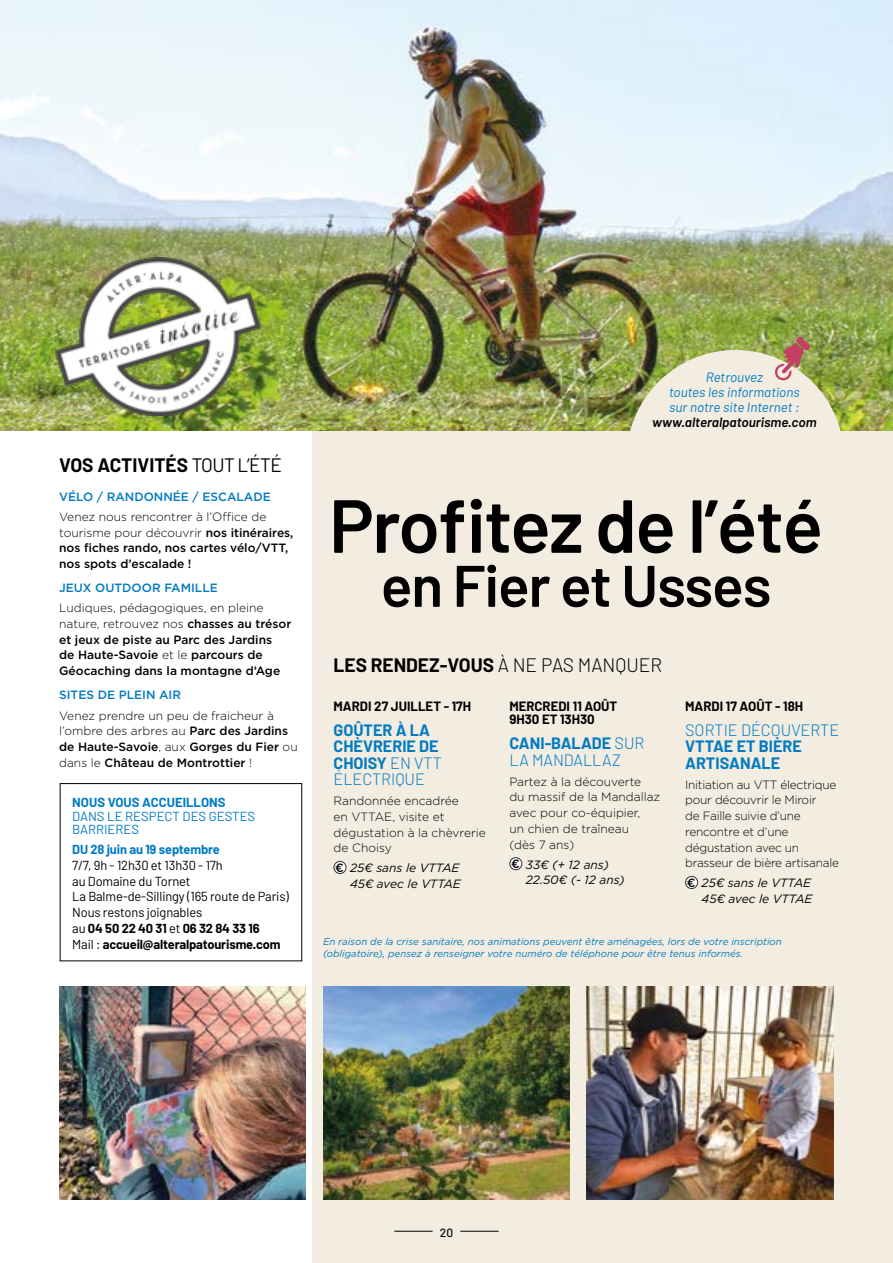
<style>
.page{position:relative;width:893px;height:1263px;background:#fff}
.page>*{position:absolute;margin:0;border:0;box-sizing:border-box;transform-origin:0 0}
.t1{font:600 75px "Barlow";letter-spacing:-.02em;color:#000}
.t2{font:600 58.5px "Barlow";letter-spacing:-.02em;color:#000}
.t3{font:700 19.5px "Barlow";color:#000}
.t4{font:700 16.5px/16.5px "Barlow";color:#007bc2}
.t5{font:300 16.5px/16.5px "Barlow";color:#007bc2}
.t6{font:700 13.5px/13.5px "Barlow";color:#000}
.t7{font:italic 13.5px/15px "Barlow";color:#007bc2;text-align:center}
.t8{font:italic 600 13.5px "Barlow";color:#000}
.t9{font:13.2px/15.8px "Barlow";letter-spacing:-.01em;color:#000}
.t10{font:700 13.2px "Barlow";letter-spacing:-.01em;color:#007bc2}
.t11{font:13.2px/13.5px "Barlow";color:#007bc2}
.t12{font:300 12px/15.8px "Gotham";letter-spacing:-.005em;color:#000}
.t13{font:500 12px/15.8px "Gotham";color:#000}
.t14{font:italic 12px/15.8px "Gotham";color:#000;text-align:right}
.t15{font:500 12px "Gotham";color:#007bc2}
.t16{font:500 12px "Barlow";color:#000}
.t17{font:italic 9.75px/12px "Gotham";color:#007bc2}
.s1{font-weight:400}
.s2{font-weight:300}
.s3{font-weight:500}
.s4{font-weight:700}
.s5{font-weight:500;font-style:normal}
</style>
<div class="page">
<div style="left:312px;top:349px;width:581px;height:914px;background:#f3ece1"></div>
<img style="left:0;top:0;width:893px;height:431px">
<div style="left:627px;top:350px;width:217px;height:218px;background:#f3ece1;border-radius:50%"></div>
<img style="left:59px;top:986px;width:247px;height:213px">
<img style="left:323px;top:986px;width:247px;height:213px">
<img style="left:587px;top:986px;width:246px;height:213px">
<svg style="left:774px;top:336px;width:36px;height:45px"></svg>
<div style="left:334px;top:861px;width:12px;height:12px;background:#fff;border-radius:50%"></div>
<div style="left:334px;top:861px;width:12px;height:13px;border:1px solid #313131;border-radius:50%"></div>
<div style="left:510px;top:858px;width:12px;height:12px;background:#fff;border-radius:50%"></div>
<div style="left:509px;top:857px;width:13px;height:13px;border:1px solid #313131;border-radius:50%"></div>
<div style="left:686px;top:876px;width:12px;height:12px;background:#fff;border-radius:50%"></div>
<div style="left:685px;top:876px;width:13px;height:13px;border:1px solid #313131;border-radius:50%"></div>
<div style="left:60px;top:783px;width:242px;height:178px;border:1px solid #000"></div>
<img style="left:56px;top:257px;width:205px;height:159px">
<hr style="left:394px;top:1231px;width:39px;height:1px;background:#000">
<hr style="left:460px;top:1231px;width:39px;height:1px;background:#000">
<h3 class="t3" style="left:59px;top:453px;width:224px">VOS ACTIVITÉS <span class="s1">TOUT L’ÉTÉ</span></h3>
<p class="t15" style="left:59px;top:489px;width:213px">VÉLO / RANDONNÉE / ESCALADE</p>
<p class="t13" style="left:59px;top:508px;width:236px"><span class="s2">Venez nous rencontrer à l’Office de tourisme pour découvrir</span> nos itinéraires, nos fiches rando, nos cartes vélo/VTT, nos spots d’escalade !</p>
<p class="t15" style="left:59px;top:580px;width:160px">JEUX OUTDOOR FAMILLE</p>
<p class="t13" style="left:59px;top:600px;width:234px"><span class="s2">Ludiques, pédagogiques, en pleine nature, retrouvez nos</span> chasses au trésor et jeux de piste au Parc des Jardins<br>de Haute-Savoie <span class="s2">et le</span> parcours de Géocaching dans la montagne d’Age</p>
<p class="t15" style="left:59px;top:687px;width:123px">SITES DE PLEIN AIR</p>
<p class="t12" style="left:59px;top:707px;width:240px">Venez prendre un peu de fraicheur à l’ombre des arbres au <span class="s3">Parc des Jardins de Haute-Savoie</span>, aux <span class="s3">Gorges du Fier</span> ou dans le <span class="s3">Château de Montrottier</span> !</p>
<p class="t10" style="left:72px;top:794px;width:155px">NOUS VOUS ACCUEILLONS</p>
<p class="t11" style="left:72px;top:809px;width:185px">DANS LE RESPECT DES GESTES<br>BARRIERES</p>
<p class="t10" style="left:72px;top:841px;width:149px">DU 28 juin au 19 septembre</p>
<p class="t9" style="left:72px;top:857px;width:218px">7/7, 9h - 12h30 et 13h30 - 17h<br>au Domaine du Tornet<br>La Balme-de-Sillingy (165 route de Paris)<br>Nous restons joignables<br>au <span class="s4">04 50 22 40 31</span> et <span class="s4">06 32 84 33 16<br></span>Mail : <span class="s4">accueil@alteralpatourisme.com</span></p>
<p class="t7" style="left:669px;top:369px;width:132px">Retrouvez<br>toutes les informations sur notre site Internet :</p>
<p class="t8" style="left:652px;top:413px;width:166px">www.alteralpatourisme.com</p>
<h1 class="t1" style="left:329px;top:479px;width:495px">Profitez de l’été</h1>
<h2 class="t2" style="left:381px;top:549px;width:392px">en Fier et Usses</h2>
<h3 class="t3" style="left:334px;top:652px;width:330px">LES RENDEZ-VOUS <span class="s2">À NE PAS MANQUER</span></h3>
<p class="t6" style="left:334px;top:699px;width:139px">MARDI 27 JUILLET - 17H</p>
<h3 class="t4" style="left:334px;top:721px;width:110px">GOÛTER À LA<br>CHÈVRERIE DE<br>CHOISY <span class="s2">EN VTT<br>ÉLECTRIQUE</span></h3>
<p class="t12" style="left:334px;top:793px;width:154px">Randonnée encadrée<br>en VTTAE, visite et dégustation à la chèvrerie de Choisy</p>
<p class="t14" style="left:335px;top:860px;width:127px"><span class="s5">€</span> 25€ sans le VTTAE<br>45€ avec le VTTAE</p>
<p class="t6" style="left:509px;top:699px;width:109px">MERCREDI 11 AOÛT<br>9H30 ET 13H30</p>
<h3 class="t5" style="left:509px;top:734px;width:137px"><span class="s4">CANI-BALADE</span> SUR<br>LA MANDALLAZ</h3>
<p class="t12" style="left:509px;top:773px;width:152px">Partez à la découverte<br>du massif de la Mandallaz avec pour co-équipier,<br>un chien de traîneau<br>(dès 7 ans)</p>
<p class="t14" style="left:526px;top:856px;width:100px;text-align:left;text-indent:-15px"><span class="s5">€</span> 33€ (+ 12 ans)<br>22.50€ (- 12 ans)</p>
<p class="t6" style="left:685px;top:699px;width:119px">MARDI 17 AOÛT - 18H</p>
<h3 class="t5" style="left:685px;top:721px;width:156px">SORTIE DÉCOUVERTE</h3>
<h3 class="t4" style="left:685px;top:738px;width:118px">VTTAE ET BIÈRE<br>ARTISANALE</h3>
<p class="t12" style="left:685px;top:776px;width:155px">Initiation au VTT électrique pour découvrir le Miroir<br>de Faille suivie d’une rencontre et d’une dégustation avec un brasseur de bière artisanale</p>
<p class="t14" style="left:687px;top:875px;width:127px"><span class="s5">€</span> 25€ sans le VTTAE<br>45€ avec le VTTAE</p>
<p class="t17" style="left:323px;top:936px;width:460px">En raison de la crise sanitaire, nos animations peuvent être aménagées, lors de votre inscription (obligatoire), pensez à renseigner votre numéro de téléphone pour être tenus informés.</p>
<p class="t16" style="left:440px;top:1225px;width:15px">20</p>
</div>
